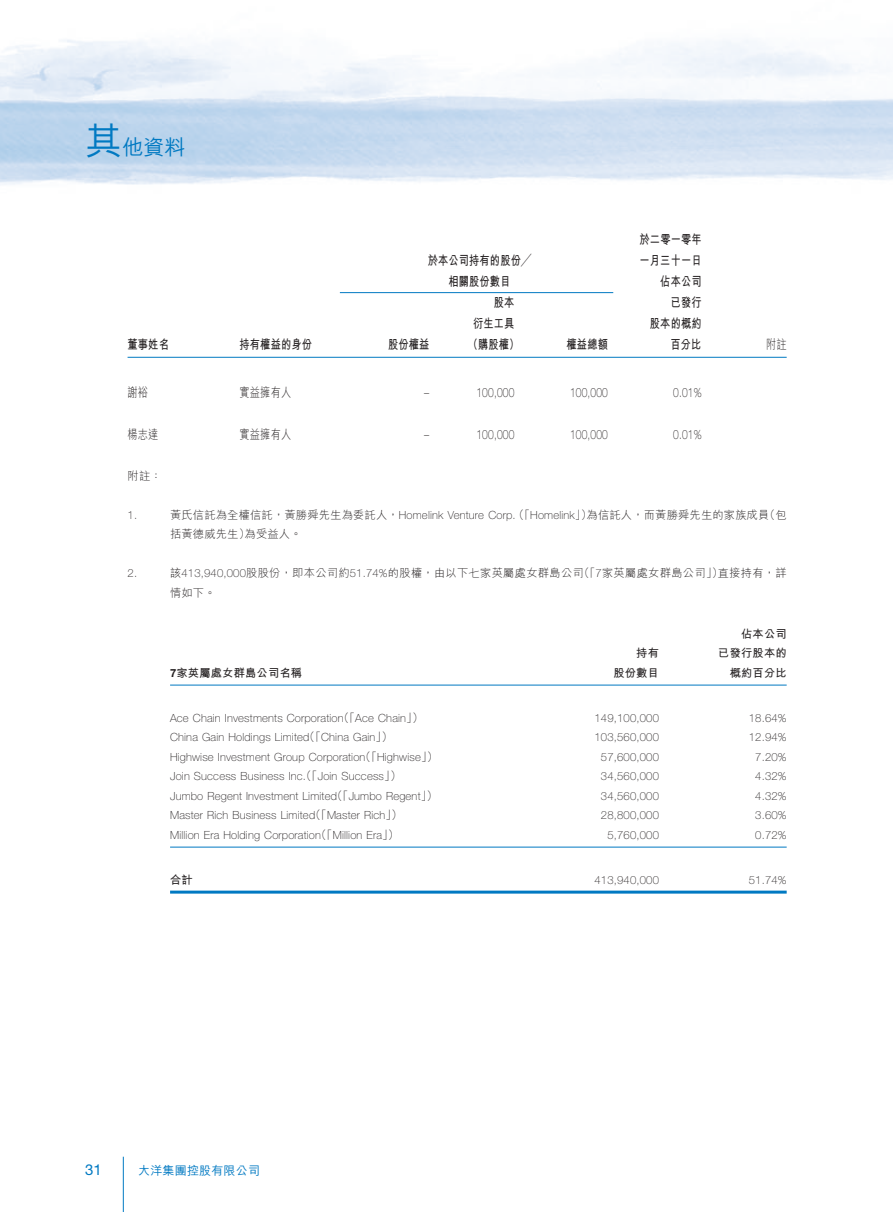
<style>
.page{position:relative;width:893px;height:1212px;background:#fff}
.page>*{position:absolute;margin:0;border:0;box-sizing:border-box;transform-origin:0 0}
.t1{font:500 21px "M Hei HK";color:#0079c2}
.t2{font:15px "Helvetica Neue LT Std";color:#0079c2}
.t3{font:700 12.75px "M Hei HK";letter-spacing:.015em;color:#231f20;scale:.8 1}
.t4{font:100 12.75px "Helvetica Neue LT Std";letter-spacing:.015em;color:#231f20;scale:.8 1}
.t5{font:300 12.75px "M Hei HK";letter-spacing:.015em;color:#231f20;scale:.8 1}
.t6{font:500 12px "M Hei HK";letter-spacing:.015em;color:#0079c2}
.t7{font:100 11.25px "Helvetica Neue LT Std";letter-spacing:.015em;color:#231f20}
.t8{font:300 11.25px/19.5px "M Hei HK";letter-spacing:.015em;color:#231f20}
.t9{font:700 11.25px "M Hei HK";letter-spacing:.015em;color:#231f20}
.s1{font-size:37.5px}
.s2{font-family:"Helvetica Neue LT Std";font-weight:100}
.s3{font-family:"Helvetica Neue LT Std"}
.s4{font-family:"M Hei HK";font-weight:300}
</style>
<div class="page">
<img style="left:0;top:40px;width:893px;height:854px">
<hr style="left:123px;top:1157px;width:1px;height:55px;background:#0079c2">
<hr style="left:340px;top:292px;width:273px;height:1px;background:#0079c2">
<hr style="left:128px;top:357px;width:659px;height:1px;background:#0079c2">
<hr style="left:170px;top:685px;width:617px;height:1px;background:#0079c2">
<hr style="left:170px;top:847px;width:617px;height:1px;background:#0079c2">
<hr style="left:170px;top:890px;width:617px;height:3px;background:#0079c2">
<p class="t1" style="left:85px;top:132px;width:102px"><span class="s1">其</span>他資料</p>
<p class="t3" style="left:640px;top:230px;width:79px">於二零一零年</p>
<p class="t3" style="left:428px;top:251px;width:131px">於本公司持有的股份╱</p>
<p class="t3" style="left:640px;top:251px;width:79px">一月三十一日</p>
<p class="t3" style="left:448px;top:272px;width:79px">相關股份數目</p>
<p class="t3" style="left:660px;top:272px;width:53px">佔本公司</p>
<p class="t3" style="left:494px;top:293px;width:27px">股本</p>
<p class="t3" style="left:671px;top:293px;width:40px">已發行</p>
<p class="t3" style="left:473px;top:314px;width:53px">衍生工具</p>
<p class="t3" style="left:650px;top:314px;width:66px">股本的概約</p>
<p class="t3" style="left:128px;top:335px;width:53px">董事姓名</p>
<p class="t3" style="left:240px;top:335px;width:92px">持有權益的身份</p>
<p class="t3" style="left:388px;top:335px;width:53px">股份權益</p>
<p class="t3" style="left:468px;top:335px;width:66px">（購股權）</p>
<p class="t3" style="left:567px;top:335px;width:53px">權益總額</p>
<p class="t3" style="left:670px;top:335px;width:40px">百分比</p>
<p class="t5" style="left:766px;top:335px;width:27px">附註</p>
<p class="t5" style="left:128px;top:383px;width:27px">謝裕</p>
<p class="t5" style="left:240px;top:383px;width:66px">實益擁有人</p>
<p class="t4" style="left:424px;top:385px;width:8px">–</p>
<p class="t4" style="left:476px;top:385px;width:49px">100,000</p>
<p class="t4" style="left:570px;top:385px;width:49px">100,000</p>
<p class="t4" style="left:673px;top:385px;width:37px">0.01%</p>
<p class="t5" style="left:128px;top:425px;width:40px">楊志達</p>
<p class="t5" style="left:240px;top:425px;width:66px">實益擁有人</p>
<p class="t4" style="left:424px;top:427px;width:8px">–</p>
<p class="t4" style="left:476px;top:427px;width:49px">100,000</p>
<p class="t4" style="left:570px;top:427px;width:49px">100,000</p>
<p class="t4" style="left:673px;top:427px;width:37px">0.01%</p>
<p class="t8" style="left:128px;top:465px;width:36px">附註：</p>
<p class="t7" style="left:128px;top:508px;width:11px">1.</p>
<p class="t8" style="left:170px;top:504px;width:618px">黃氏信託為全權信託，黃勝舜先生為委託人，<span class="s2">Homelink Venture Corp.</span>（「<span class="s2">Homelink</span>」）為信託人，而黃勝舜先生的家族成員（包括黃德威先生）為受益人。</p>
<p class="t7" style="left:128px;top:567px;width:11px">2.</p>
<p class="t8" style="left:170px;top:563px;width:618px">該<span class="s2">413,940,000</span>股股份，即本公司約<span class="s2">51.74%</span>的股權，由以下七家英屬處女群島公司（「<span class="s2">7</span>家英屬處女群島公司」）直接持有，詳情如下。</p>
<p class="t9" style="left:741px;top:626px;width:47px">佔本公司</p>
<p class="t9" style="left:636px;top:645px;width:24px">持有</p>
<p class="t9" style="left:718px;top:645px;width:70px">已發行股本的</p>
<p class="t9" style="left:170px;top:665px;width:134px"><span class="s3">7</span>家英屬處女群島公司名稱</p>
<p class="t9" style="left:613px;top:665px;width:47px">股份數目</p>
<p class="t9" style="left:730px;top:665px;width:59px">概約百分比</p>
<p class="t7" style="left:170px;top:711px;width:255px">Ace Chain Investments Corporation<span class="s4">（「</span>Ace Chain<span class="s4">」）</span></p>
<p class="t7" style="left:594px;top:711px;width:66px">149,100,000</p>
<p class="t7" style="left:749px;top:711px;width:39px">18.64%</p>
<p class="t7" style="left:170px;top:731px;width:224px">China Gain Holdings Limited<span class="s4">（「</span>China Gain<span class="s4">」）</span></p>
<p class="t7" style="left:594px;top:731px;width:66px">103,560,000</p>
<p class="t7" style="left:749px;top:731px;width:39px">12.94%</p>
<p class="t7" style="left:170px;top:750px;width:269px">Highwise Investment Group Corporation<span class="s4">（「</span>Highwise<span class="s4">」）</span></p>
<p class="t7" style="left:601px;top:750px;width:60px">57,600,000</p>
<p class="t7" style="left:755px;top:750px;width:33px">7.20%</p>
<p class="t7" style="left:170px;top:770px;width:233px">Join Success Business Inc.<span class="s4">（「</span>Join Success<span class="s4">」）</span></p>
<p class="t7" style="left:601px;top:770px;width:60px">34,560,000</p>
<p class="t7" style="left:755px;top:770px;width:33px">4.32%</p>
<p class="t7" style="left:170px;top:789px;width:269px">Jumbo Regent Investment Limited<span class="s4">（「</span>Jumbo Regent<span class="s4">」）</span></p>
<p class="t7" style="left:601px;top:789px;width:60px">34,560,000</p>
<p class="t7" style="left:755px;top:789px;width:33px">4.32%</p>
<p class="t7" style="left:170px;top:809px;width:234px">Master Rich Business Limited<span class="s4">（「</span>Master Rich<span class="s4">」）</span></p>
<p class="t7" style="left:601px;top:809px;width:60px">28,800,000</p>
<p class="t7" style="left:755px;top:809px;width:33px">3.60%</p>
<p class="t7" style="left:170px;top:828px;width:231px">Million Era Holding Corporation<span class="s4">（「</span>Million Era<span class="s4">」）</span></p>
<p class="t7" style="left:607px;top:828px;width:53px">5,760,000</p>
<p class="t7" style="left:755px;top:828px;width:33px">0.72%</p>
<p class="t9" style="left:170px;top:872px;width:24px">合計</p>
<p class="t7" style="left:594px;top:873px;width:66px">413,940,000</p>
<p class="t7" style="left:749px;top:873px;width:39px">51.74%</p>
<p class="t2" style="left:85px;top:1160px;width:18px">31</p>
<p class="t6" style="left:138px;top:1162px;width:123px">大洋集團控股有限公司</p>
</div>
